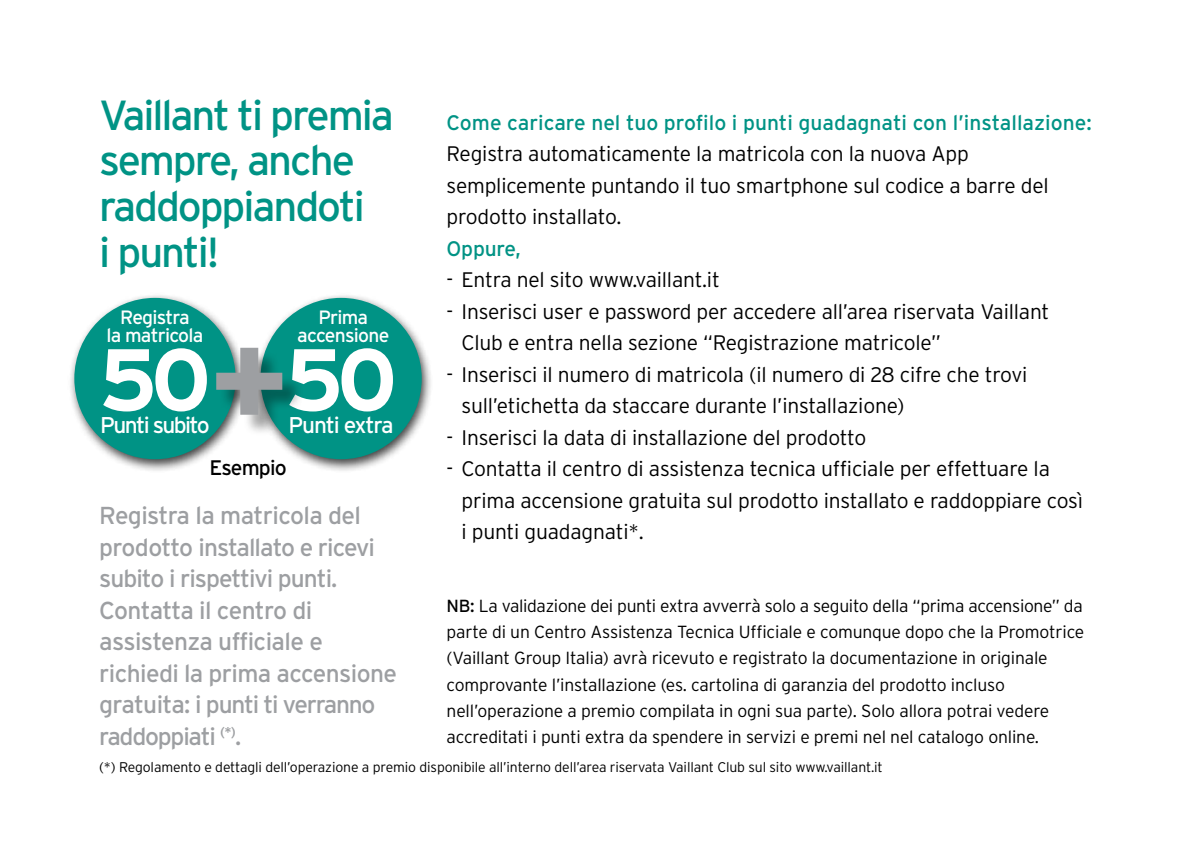
<style>
.page{position:relative;width:1191px;height:844px;background:#fff}
.page>*{position:absolute;margin:0;border:0;box-sizing:border-box;transform-origin:0 0}
.t1{font:700 87.5px "Interstate OT";color:#fff}
.t2{font:42px/45.5px "Interstate OT";letter-spacing:-.05em;color:#009385}
.t3{font:24.5px/31.5px "Interstate OT";letter-spacing:-.04em;color:#9d9fa2}
.t4{font:22.75px "Interstate OT";letter-spacing:-.07em;color:#fff}
.t5{font:22.75px "Interstate OT";letter-spacing:-.05em;color:#fff}
.t6{font:300 21px/31.5px "Interstate OT";letter-spacing:-.01em;color:#000}
.t7{font:21px "Interstate OT";color:#009385}
.t8{font:21px "Interstate OT";letter-spacing:-.04em;color:#000}
.t9{font:19.25px/17.5px "Interstate OT";letter-spacing:-.04em;color:#fff;text-align:center}
.t10{font:300 17.5px/26.2px "Interstate OT";letter-spacing:-.01em;color:#000}
.t11{font:300 14px "Interstate OT";letter-spacing:-.01em;color:#000}
.s1{font-size:131.25px;color:#9d9fa2}
.s2{font-weight:400}
</style>
<div class="page">
<div style="left:67px;top:292px;width:180px;height:180px;background:#000;opacity:.75"></div>
<div style="left:74px;top:298px;width:162px;height:161px;background:#009385;border-radius:50%"></div>
<div style="left:253px;top:292px;width:180px;height:180px;background:#000;opacity:.75"></div>
<div style="left:260px;top:298px;width:162px;height:161px;background:#009385;border-radius:50%"></div>
<div style="left:219px;top:350px;width:85px;height:86px;background:#000;opacity:.35"></div>
<h2 class="t2" style="left:99px;top:92px;width:296px">Vaillant ti premia sempre, anche raddoppiandoti<br>i punti!</h2>
<p class="t7" style="left:446px;top:110px;width:646px">Come caricare nel tuo profilo i punti guadagnati con l’installazione:</p>
<p class="t6" style="left:446px;top:138px;width:604px">Registra automaticamente la matricola con la nuova App semplicemente puntando il tuo smartphone sul codice a barre del prodotto installato.</p>
<p class="t7" style="left:446px;top:236px;width:76px">Oppure,</p>
<p class="t6" style="left:446px;top:264px;width:275px">- Entra nel sito www.vaillant.it</p>
<p class="t6" style="left:461px;top:295px;width:589px;text-indent:-15px">- Inserisci user e password per accedere all’area riservata Vaillant<br>Club e entra nella sezione “Registrazione matricole”</p>
<p class="t6" style="left:461px;top:358px;width:567px;text-indent:-15px">- Inserisci il numero di matricola (il numero di 28 cifre che trovi sull’etichetta da staccare durante l’installazione)</p>
<p class="t6" style="left:446px;top:421px;width:421px">- Inserisci la data di installazione del prodotto</p>
<p class="t6" style="left:461px;top:453px;width:623px;text-indent:-15px">- Contatta il centro di assistenza tecnica ufficiale per effettuare la prima accensione gratuita sul prodotto installato e raddoppiare così i punti guadagnati*.</p>
<p class="t9" style="left:107px;top:308px;width:98px">Registra<br>la matricola</p>
<p class="t9" style="left:297px;top:308px;width:94px">Prima accensione</p>
<h1 class="t1" style="left:99px;top:331px;width:300px">50<span class="s1">+</span>50</h1>
<p class="t4" style="left:100px;top:412px;width:111px">Punti subito</p>
<p class="t5" style="left:288px;top:412px;width:107px">Punti extra</p>
<p class="t8" style="left:209px;top:455px;width:79px">Esempio</p>
<p class="t3" style="left:99px;top:499px;width:299px">Registra la matricola del prodotto installato e ricevi subito i rispettivi punti.<br>Contatta il centro di assistenza ufficiale e richiedi la prima accensione gratuita: i punti ti verranno raddoppiati <sup>(*)</sup>.</p>
<p class="t11" style="left:99px;top:759px;width:785px">(*) Regolamento e dettagli dell’operazione a premio disponibile all’interno dell’area riservata Vaillant Club sul sito www.vaillant.it</p>
<p class="t10" style="left:446px;top:592px;width:639px"><span class="s2">NB:</span> La validazione dei punti extra avverrà solo a seguito della “prima accensione” da parte di un Centro Assistenza Tecnica Ufficiale e comunque dopo che la Promotrice (Vaillant Group Italia) avrà ricevuto e registrato la documentazione in originale comprovante l’installazione (es. cartolina di garanzia del prodotto incluso nell’operazione a premio compilata in ogni sua parte). Solo allora potrai vedere accreditati i punti extra da spendere in servizi e premi nel nel catalogo online.</p>
</div>
